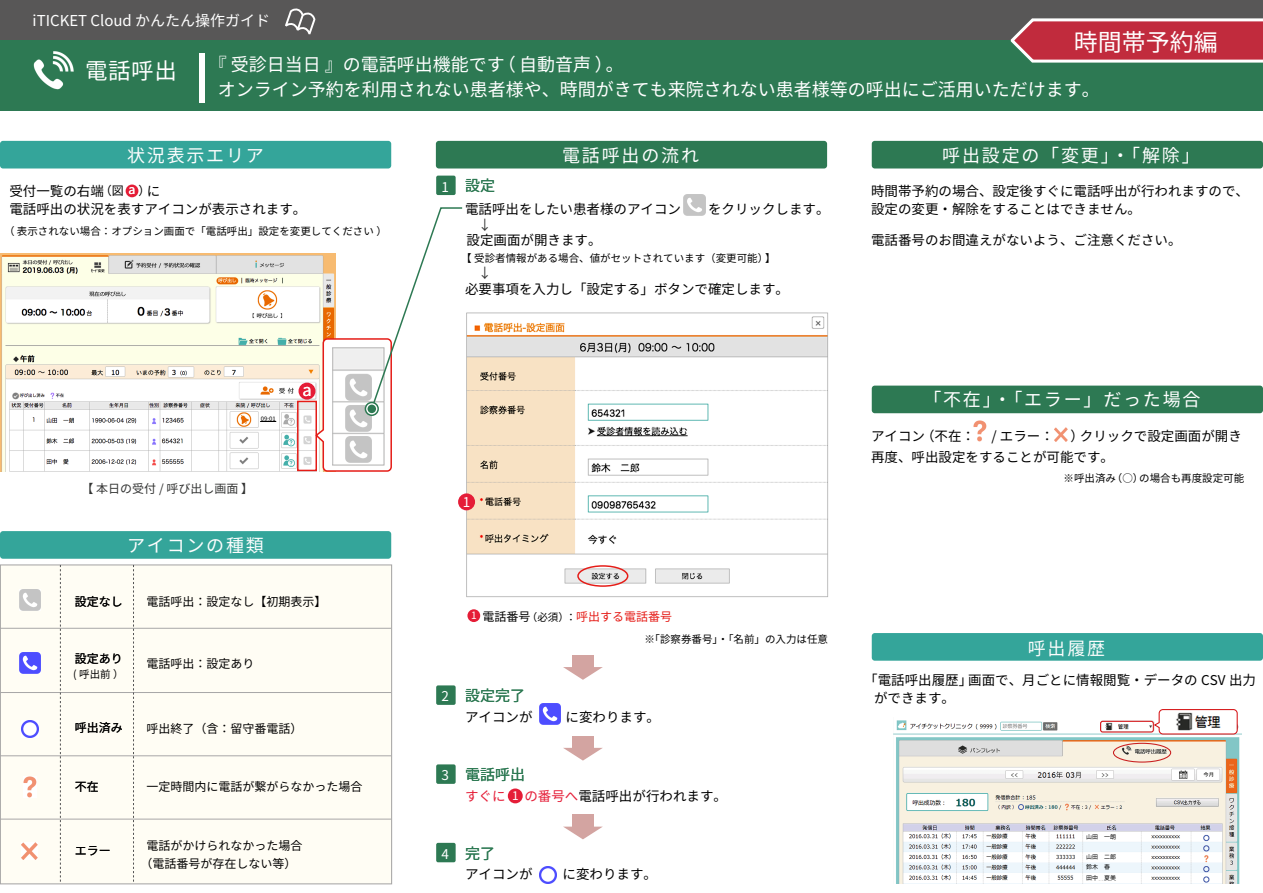
<style>
.page{position:relative;width:1263px;height:893px;background:#fff}
.page>*{position:absolute;margin:0;border:0;box-sizing:border-box;transform-origin:0 0}
.t1{font:24px "Source Han Sans JP";color:#fff}
.t2{font:22.5px "Source Han Sans JP";color:#fff}
.t3{font:18px/25.5px "Source Han Sans JP";color:#fff}
.t4{font:18px "Source Han Sans JP";letter-spacing:.1em;color:#fff}
.t5{font:18px "Source Han Sans JP";letter-spacing:.1em;color:#fcfdfd}
.t6{font:16.5px "Source Han Sans JP";color:#fff}
.t7{font:15px "Source Han Sans JP";color:#fff}
.t8{font:15px "Source Han Sans JP";color:#2d7953}
.t9{font:13.5px/18px "Source Han Sans JP";color:#000}
.t10{font:13.5px "Source Han Sans JP";color:#fff}
.t11{font:13.5px "Source Han Sans JP";color:#e51d37}
.t12{font:13.5px "Source Han Sans JP";color:#333433}
.t13{font:12.45px "Source Han Sans JP";color:#fff}
.t14{font:12px/18px "Source Han Sans JP";color:#000;text-align:center}
.t15{font:12px "Source Han Sans JP";color:#e51c17}
.t16{font:12px "Source Han Sans JP";color:#333433}
.t17{font:11.85px "Source Han Sans JP";color:#fff}
.t18{font:10.5px "Source Han Sans JP";color:#000}
.t19{font:10.2px "Source Han Sans JP";color:#fff}
.t20{font:6px/10.6px "Source Han Sans JP";color:#000}
.s1{font-size:12px}
.s2{color:#000}
.s3{font-size:10.5px;color:#000}
.s4{color:#e51d37}
</style>
<div class="page">
<div style="left:872px;top:633px;width:391px;height:28px;background:#34a59a;border-radius:3px"></div>
<img style="left:893px;top:720px;width:348px;height:163px">
<div style="left:1100px;top:721px;width:54px;height:12px;border:1px solid #d61518;border-radius:2px"></div>
<div style="left:1113px;top:743px;width:58px;height:20px;border:1px solid #c91c1d;border-radius:50%"></div>
<svg style="left:1153px;top:709px;width:85px;height:26px"></svg>
<img style="left:1175px;top:713px;width:45px;height:18px">
<div style="left:0;top:565px;width:392px;height:319px;background:#fffdf4"></div>
<div style="left:0;top:564px;width:392px;height:320px;border:1px solid #a8a7a7"></div>
<img style="left:23px;top:777px;width:13px;height:21px">
<img style="left:22px;top:842px;width:16px;height:17px">
<hr style="left:0;top:628px;width:391px;height:1px;background:#a8a7a7">
<hr style="left:0;top:692px;width:391px;height:1px;background:#a8a7a7">
<hr style="left:0;top:819px;width:391px;height:1px;background:#a8a7a7">
<hr style="left:0;top:755px;width:391px;height:1px;background:#a8a7a7">
<svg style="left:133px;top:565px;width:1px;height:317px"></svg>
<svg style="left:60px;top:565px;width:1px;height:317px"></svg>
<img style="left:21px;top:720px;width:17px;height:17px">
<img style="left:540px;top:866px;width:17px;height:17px">
<img style="left:19px;top:589px;width:21px;height:21px">
<img style="left:684px;top:194px;width:21px;height:22px">
<img style="left:0;top:253px;width:314px;height:219px">
<div style="left:0;top:141px;width:391px;height:27px;background:#34a59a;border-radius:3px"></div>
<div style="left:0;top:531px;width:391px;height:28px;background:#34a59a;border-radius:3px"></div>
<div style="left:297px;top:401px;width:20px;height:70px;border:1px solid #e51c17"></div>
<div style="left:259px;top:415px;width:18px;height:8px;background:#fff"></div>
<svg style="left:260px;top:421px;width:16px;height:1px"></svg>
<img style="left:463px;top:312px;width:366px;height:286px">
<div style="left:436px;top:141px;width:391px;height:27px;background:#2d7953;border-radius:3px"></div>
<div style="left:872px;top:141px;width:391px;height:27px;background:#2d7953;border-radius:3px"></div>
<div style="left:436px;top:176px;width:20px;height:19px;background:#2d7953;border-radius:2px"></div>
<div style="left:436px;top:843px;width:20px;height:19px;background:#2d7953;border-radius:2px"></div>
<div style="left:436px;top:764px;width:20px;height:20px;background:#2d7953;border-radius:2px"></div>
<div style="left:436px;top:685px;width:20px;height:20px;background:#2d7953;border-radius:2px"></div>
<div style="left:572px;top:655px;width:22px;height:14px;background:#d3a4a1"></div>
<svg style="left:563px;top:667px;width:40px;height:13px"></svg>
<div style="left:572px;top:736px;width:22px;height:13px;background:#d3a4a1"></div>
<svg style="left:563px;top:748px;width:40px;height:13px"></svg>
<div style="left:572px;top:815px;width:22px;height:13px;background:#d3a4a1"></div>
<svg style="left:564px;top:827px;width:38px;height:12px"></svg>
<img style="left:973px;top:420px;width:13px;height:22px">
<img style="left:1054px;top:427px;width:13px;height:14px">
<div style="left:872px;top:386px;width:391px;height:27px;background:#2d7953;border-radius:3px"></div>
<div style="left:577px;top:565px;width:51px;height:22px;border:1px solid #e51c17;border-radius:50%"></div>
<div style="left:1084px;top:832px;width:25px;height:7px;background:#fff"></div>
<div style="left:1085px;top:853px;width:24px;height:7px;background:#fff"></div>
<div style="left:1084px;top:863px;width:26px;height:6px;background:#edf6fc"></div>
<div style="left:1084px;top:874px;width:26px;height:6px;background:#fff"></div>
<svg style="left:314px;top:207px;width:150px;height:265px"></svg>
<div style="left:365px;top:402px;width:14px;height:14px;border:2px solid #2d7953;border-radius:50%"></div>
<div style="left:367px;top:405px;width:9px;height:8px;background:#2d7953;border-radius:50%"></div>
<img style="left:19px;top:652px;width:21px;height:22px">
<img style="left:540px;top:703px;width:21px;height:21px">
<div style="left:0;top:0;width:1263px;height:40px;background:#585757"></div>
<div style="left:0;top:40px;width:1263px;height:71px;background:#2d7953"></div>
<svg style="left:200px;top:54px;width:5px;height:49px"></svg>
<svg style="left:285px;top:8px;width:30px;height:26px"></svg>
<img style="left:33px;top:51px;width:41px;height:39px">
<svg style="left:1010px;top:18px;width:253px;height:45px;background:#c14b58"></svg>
<div style="left:298px;top:383px;width:17px;height:17px;background:#e51d37;border-radius:50%"></div>
<div style="left:126px;top:185px;width:12px;height:12px;background:#e51d37;border-radius:50%"></div>
<div style="left:458px;top:493px;width:17px;height:17px;background:#e51d37;border-radius:50%"></div>
<div style="left:467px;top:609px;width:13px;height:13px;background:#e51d37;border-radius:50%"></div>
<div style="left:508px;top:788px;width:15px;height:15px;background:#e51d37;border-radius:50%"></div>
<p class="t7" style="left:33px;top:12px;width:239px">iTICKET Cloud かんたん操作ガイド</p>
<h3 class="t3" style="left:218px;top:52px;width:883px;text-indent:-9px">『 受診日当日 』の電話呼出機能です（自動音声）。<br>オンライン予約を利用されない患者様や、時間がきても来院されない患者様等の呼出にご活用いただけます。</h3>
<h1 class="t1" style="left:1074px;top:29px;width:145px">時間帯予約編</h1>
<h2 class="t2" style="left:85px;top:58px;width:93px">電話呼出</h2>
<h3 class="t5" style="left:127px;top:145px;width:138px">状況表示エリア</h3>
<p class="t9" style="left:9px;top:182px;width:298px">受付一覧の右端<span class="s1">（図　 ）</span>に<br>電話呼出の状況を表すアイコンが表示されます。</p>
<p class="t13" style="left:129px;top:183px;width:8px">a</p>
<p class="t18" style="left:4px;top:225px;width:384px">（ 表示されない場合：オプション画面で「電話呼出」設定を変更してください ）</p>
<p class="t20" style="left:261px;top:414px;width:16px">09:01</p>
<p class="t16" style="left:82px;top:482px;width:173px">【 本日の受付 / 呼び出し画面 】</p>
<h3 class="t5" style="left:127px;top:535px;width:138px">アイコンの種類</h3>
<p class="t6" style="left:302px;top:380px;width:11px">a</p>
<p class="t14" style="left:75px;top:593px;width:49px">設定なし</p>
<p class="t14" style="left:147px;top:593px;width:182px">電話呼出：設定なし【初期表示】</p>
<p class="t14" style="left:75px;top:650px;width:49px">設定あり</p>
<p class="t18" style="left:73px;top:668px;width:52px">( 呼出前 ）</p>
<p class="t14" style="left:147px;top:654px;width:110px">電話呼出：設定あり</p>
<p class="t14" style="left:75px;top:719px;width:49px">呼出済み</p>
<p class="t14" style="left:147px;top:720px;width:158px">呼出終了（含：留守番電話）</p>
<p class="t14" style="left:75px;top:778px;width:25px">不在</p>
<p class="t14" style="left:147px;top:778px;width:218px">一定時間内に電話が繋がらなかった場合</p>
<p class="t14" style="left:75px;top:841px;width:37px">エラー</p>
<p class="t14" style="left:141px;top:837px;width:164px">電話がかけられなかった場合（電話番号が存在しない等）</p>
<p class="t10" style="left:441px;top:179px;width:9px">1</p>
<h3 class="t4" style="left:562px;top:145px;width:138px">電話呼出の流れ</h3>
<h3 class="t4" style="left:942px;top:145px;width:259px">呼出設定の「変更」・「解除」</h3>
<p class="t8" style="left:465px;top:177px;width:31px">設定</p>
<p class="t9" style="left:465px;top:200px;width:366px">電話呼出をしたい患者様のアイコン　　をクリックします。</p>
<p class="t9" style="left:467px;top:231px;width:136px">設定画面が開きます。</p>
<p class="t18" style="left:461px;top:252px;width:316px">【 受診者情報がある場合、値がセットされています（変更可能）】</p>
<p class="t9" style="left:465px;top:280px;width:326px">必要事項を入力し「設定する」ボタンで確定します。</p>
<p class="t12" style="left:478px;top:218px;width:15px">↓</p>
<p class="t12" style="left:478px;top:266px;width:15px">↓</p>
<p class="t9" style="left:871px;top:182px;width:379px">時間帯予約の場合、設定後すぐに電話呼出が行われますので、設定の変更・解除をすることはできません。</p>
<p class="t9" style="left:871px;top:231px;width:312px">電話番号のお間違えがないよう、ご注意ください。</p>
<p class="t10" style="left:463px;top:494px;width:9px">1</p>
<h3 class="t4" style="left:923px;top:390px;width:279px">「不在」・「エラー」だった場合</h3>
<p class="t9" style="left:871px;top:425px;width:372px;line-height:21px">アイコン（不在：　 / エラー：　 ）クリックで設定画面が開き再度、呼出設定をすることが可能です。</p>
<p class="t18" style="left:1063px;top:472px;width:182px">※呼出済み（○）の場合も再度設定可能</p>
<p class="t15" style="left:483px;top:610px;width:191px"><span class="s2">電話番号</span><span class="s3">（必須）：</span>呼出する電話番号</p>
<p class="t18" style="left:644px;top:633px;width:185px">※「診察券番号」・「名前」の入力は任意</p>
<p class="t19" style="left:471px;top:610px;width:7px">1</p>
<h3 class="t5" style="left:1028px;top:638px;width:79px">呼出履歴</h3>
<p class="t10" style="left:441px;top:689px;width:9px">2</p>
<p class="t8" style="left:465px;top:687px;width:61px">設定完了</p>
<p class="t9" style="left:874px;top:671px;width:383px;text-indent:-10px">「電話呼出履歴」画面で、月ごとに情報閲覧・データの CSV 出力ができます。</p>
<p class="t9" style="left:465px;top:708px;width:69px">アイコンが</p>
<p class="t9" style="left:566px;top:708px;width:96px">に変わります。</p>
<p class="t10" style="left:441px;top:768px;width:9px">3</p>
<p class="t8" style="left:465px;top:766px;width:61px">電話呼出</p>
<p class="t11" style="left:465px;top:789px;width:42px">すぐに</p>
<p class="t9" style="left:524px;top:788px;width:204px"><span class="s4">の番号へ</span>電話呼出が行われます。</p>
<p class="t17" style="left:512px;top:789px;width:8px">1</p>
<p class="t10" style="left:441px;top:846px;width:9px">4</p>
<p class="t8" style="left:465px;top:845px;width:31px">完了</p>
<p class="t9" style="left:465px;top:866px;width:69px">アイコンが</p>
<p class="t9" style="left:563px;top:865px;width:96px">に変わります。</p>
<p class="t20" style="left:1086px;top:831px;width:31px">山田　一朗</p>
<p class="t20" style="left:1086px;top:851px;width:31px">山田　二郎鈴木　春田中　夏美</p>
</div>
